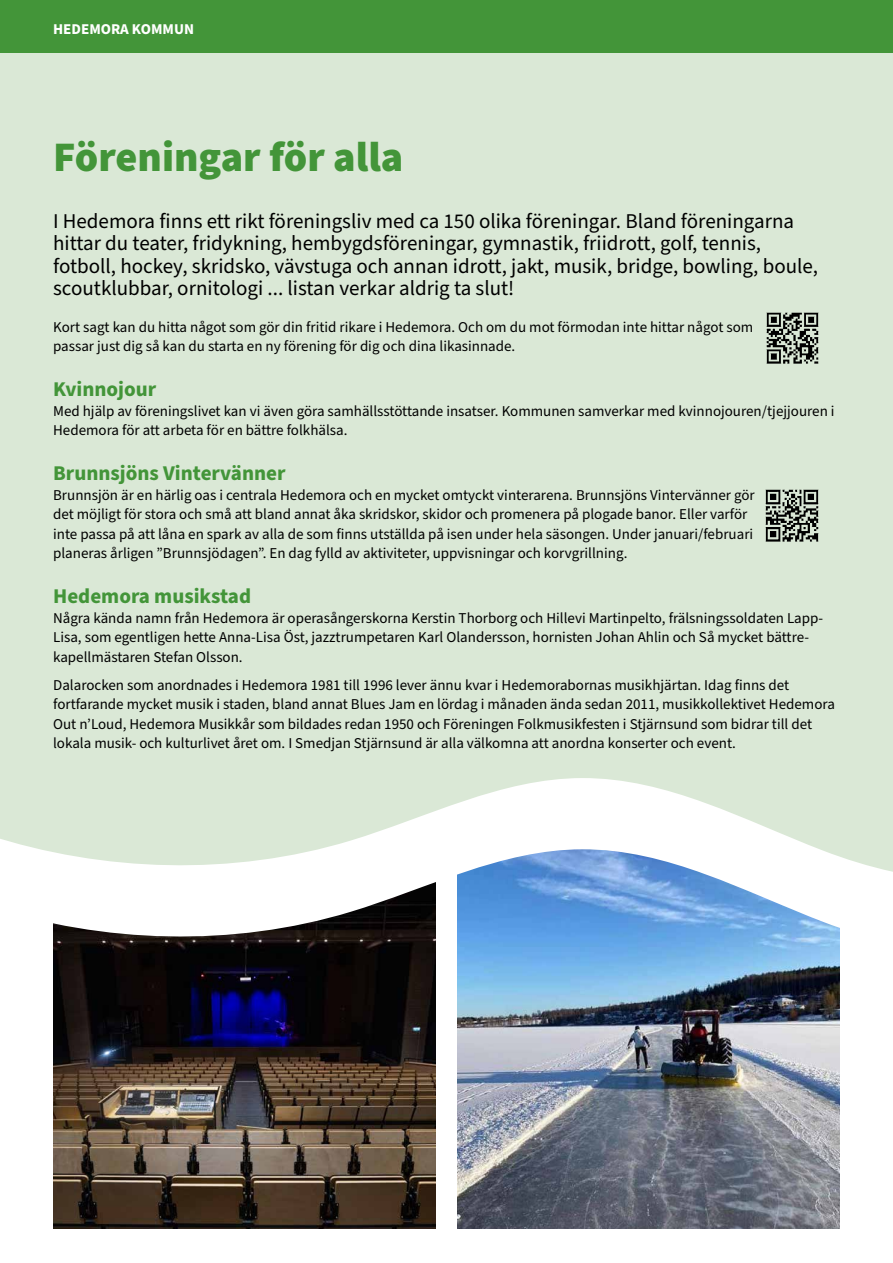
<style>
.page{position:relative;width:893px;height:1263px;background:#fff}
.page>*{position:absolute;margin:0;border:0;box-sizing:border-box;transform-origin:0 0}
.t1{font:900 42px "Source Sans Pro";color:#439539}
.t2{font:21px/22.5px "Source Sans Pro";color:#000}
.t3{font:700 21px "Source Sans Pro";color:#439539}
.t4{font:15px/19.5px "Source Sans Pro";color:#000}
.t5{font:700 15px "Source Sans Pro";color:#fff}
</style>
<div class="page">
<img style="left:457px;top:947px;width:383px;height:282px">
<img style="left:53px;top:947px;width:383px;height:282px">
<svg style="left:53px;top:876px;width:787px;height:71px"></svg>
<div style="left:0;top:53px;width:893px;height:823px;background:#dae8d6"></div>
<img style="left:759px;top:304px;width:67px;height:67px">
<img style="left:758px;top:482px;width:68px;height:68px">
<div style="left:0;top:0;width:893px;height:53px;background:#439539"></div>
<p class="t5" style="left:53px;top:19px;width:142px">HEDEMORA KOMMUN</p>
<h1 class="t1" style="left:53px;top:128px;width:352px">Föreningar för alla</h1>
<p class="t2" style="left:53px;top:210px;width:766px">I Hedemora finns ett rikt föreningsliv med ca 150 olika föreningar. Bland föreningarna hittar du teater, fridykning, hembygdsföreningar, gymnastik, friidrott, golf, tennis, fotboll, hockey, skridsko, vävstuga och annan idrott, jakt, musik, bridge, bowling, boule, scoutklubbar, ornitologi ... listan verkar aldrig ta slut!</p>
<p class="t4" style="left:53px;top:317px;width:702px">Kort sagt kan du hitta något som gör din fritid rikare i Hedemora. Och om du mot förmodan inte hittar något som passar just dig så kan du starta en ny förening för dig och dina likasinnade.</p>
<h2 class="t3" style="left:53px;top:375px;width:105px">Kvinnojour</h2>
<p class="t4" style="left:53px;top:401px;width:783px">Med hjälp av föreningslivet kan vi även göra samhällsstöttande insatser. Kommunen samverkar med kvinnojouren/tjejjouren i<br>Hedemora för att arbeta för en bättre folkhälsa.</p>
<h2 class="t3" style="left:53px;top:459px;width:234px">Brunnsjöns Vintervänner</h2>
<p class="t4" style="left:53px;top:485px;width:703px">Brunnsjön är en härlig oas i centrala Hedemora och en mycket omtyckt vinterarena. Brunnsjöns Vintervänner gör det möjligt för stora och små att bland annat åka skridskor, skidor och promenera på plogade banor. Eller varför inte passa på att låna en spark av alla de som finns utställda på isen under hela säsongen. Under januari/februari planeras årligen ”Brunnsjödagen”. En dag fylld av aktiviteter, uppvisningar och korvgrillning.</p>
<h2 class="t3" style="left:53px;top:582px;width:199px">Hedemora musikstad</h2>
<p class="t4" style="left:53px;top:608px;width:772px">Några kända namn från Hedemora är operasångerskorna Kerstin Thorborg och Hillevi Martinpelto, frälsningssoldaten Lapp-<br>Lisa, som egentligen hette Anna-Lisa Öst, jazztrumpetaren Karl Olandersson, hornisten Johan Ahlin och Så mycket bättre&shy;kapellmästaren Stefan Olsson.</p>
<p class="t4" style="left:53px;top:675px;width:783px">Dalarocken som anordnades i Hedemora 1981 till 1996 lever ännu kvar i Hedemorabornas musikhjärtan. Idag finns det fortfarande mycket musik i staden, bland annat Blues Jam en lördag i månaden ända sedan 2011, musikkollektivet Hedemora Out n’Loud, Hedemora Musikkår som bildades redan 1950 och Föreningen Folkmusikfesten i Stjärnsund som bidrar till det lokala musik- och kulturlivet året om. I Smedjan Stjärnsund är alla välkomna att anordna konserter och event.</p>
</div>
